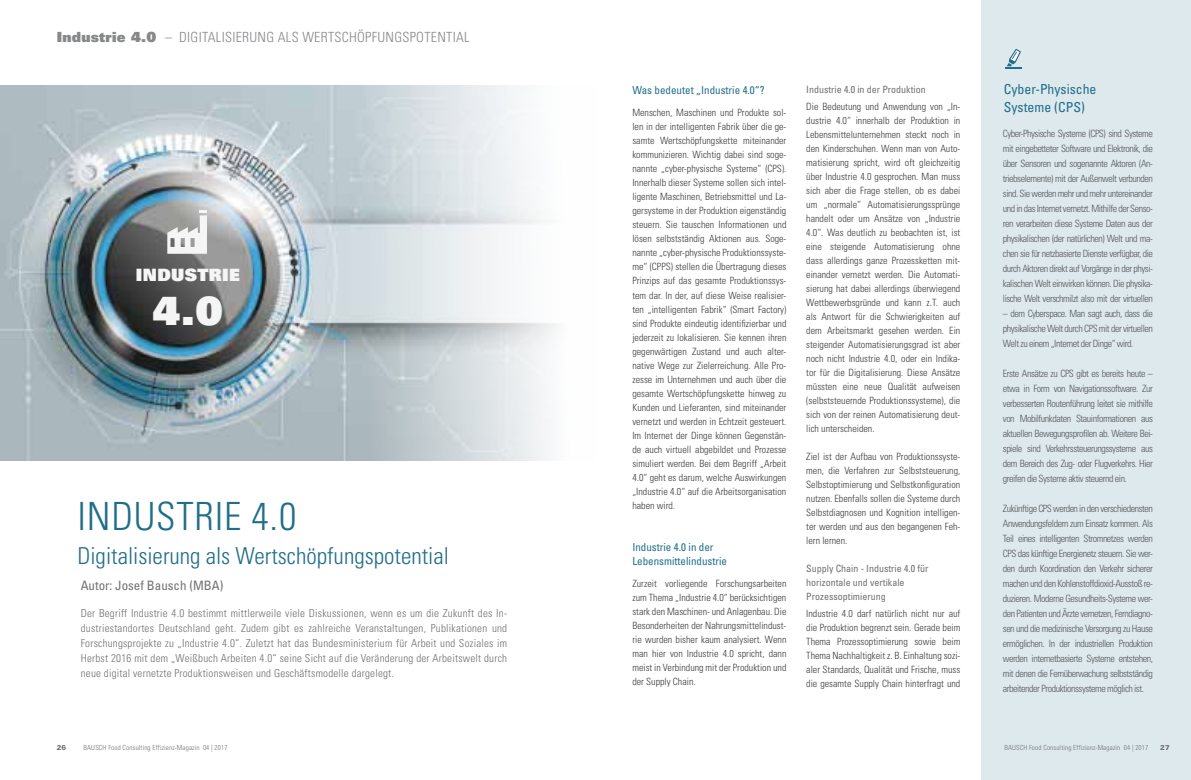
<style>
.page{position:relative;width:1191px;height:780px;background:#fff}
.page>*{position:absolute;margin:0;border:0;box-sizing:border-box;transform-origin:0 0}
.t1{font:900 39px "Univers";color:#f5f5f5}
.t2{font:300 condensed 38.9px "Univers";letter-spacing:.02em;color:#216e8a}
.t3{font:300 condensed 23.3px "Univers";color:#216e8a}
.t4{font:900 17px "Univers";letter-spacing:.02em;color:#f5f5f5}
.t5{font:300 condensed 14px "Univers";letter-spacing:.02em;color:#87888a}
.t6{font:condensed 13.8px/18.1px "Univers";color:#216e8a}
.t7{font:condensed 13px "Univers";color:#707172}
.t8{font:300 condensed 11px/15px "Univers";letter-spacing:.02em;color:#707172;text-align:justify}
.t9{font:condensed 11px/14px "Univers";color:#216e8a}
.t10{font:300 condensed 10px/14px "Univers";color:#3e3d40;text-align:justify}
.t11{font:300 condensed 10px/15px "Univers";letter-spacing:-.045em;color:#58585a;text-align:justify}
.t12{font:condensed 10px/14px "Univers";color:#707172}
.t13{font:300 condensed 7px "Univers";letter-spacing:.02em;color:#707172}
.t14{font:900 7px "Univers";color:#707172}
.s1{font-weight:900;font-stretch:normal}
</style>
<div class="page">
<div style="left:981px;top:0;width:210px;height:780px;background:#dee9ed"></div>
<img style="left:0;top:85px;width:556px;height:375px">
<svg style="left:1005px;top:49px;width:16px;height:20px"></svg>
<svg style="left:167px;top:210px;width:40px;height:44px"></svg>
<h3 class="t5" style="left:57px;top:28px;width:361px"><span class="s1">Industrie 4.0</span> – Digitali sierung als Wertschöpfungspote</h3>
<h3 class="t5" style="left:437px;top:28px;width:31px">ntial</h3>
<h3 class="t4" style="left:136px;top:264px;width:105px">INDUSTRIE</h3>
<h1 class="t1" style="left:153px;top:285px;width:72px">4.0</h1>
<h2 class="t2" style="left:77px;top:493px;width:220px">INDUSTRIE 4.0</h2>
<h3 class="t3" style="left:77px;top:541px;width:373px">Digitalisierung als Wertschöpfungspotential</h3>
<h3 class="t7" style="left:81px;top:577px;width:144px">Autor: Josef Bausch (MBA)</h3>
<p class="t8" style="left:81px;top:605px;width:428px">Der Begriff Industrie 4.0 bestimmt mittlerweile viele Diskussionen, wenn es um die Zukunft des In&shy;dustriestandortes Deutschland geht. Zudem gibt es zahlreiche Veranstaltungen, Publikationen und Forschungsprojekte zu „Industrie 4.0“. Zuletzt hat das Bundesministerium für Arbeit und Soziales im Herbst 2016 mit dem „Weißbuch Arbeiten 4.0“ seine Sicht auf die Veränderung der Arbeitswelt durch neue digital vernetzte Produktionsweisen und Geschäftsmodelle dargelegt.</p>
<p class="t14" style="left:57px;top:742px;width:11px">26</p>
<p class="t13" style="left:84px;top:742px;width:145px">Bausch Food Consulting Effizienz-Magazin 04 | 2017</p>
<p class="t9" style="left:632px;top:83px;width:134px">Was bedeutet „I ndustrie 4.0“?</p>
<p class="t10" style="left:632px;top:106px;width:156px">Menschen, Maschinen und Produkte sol&shy;len in der intelligenten Fabrik über die ge&shy;samte Wertschöpfungskette miteinander kommunizieren. Wichtig dabei sind soge&shy;nannte „cyber-physische Systeme“ (CPS).<br>Innerhalb dieser Systeme sollen sich intel&shy;ligente Maschinen, Betriebsmittel und La&shy;gersysteme in der Produktion eigenständig steuern. Sie tauschen Informationen und lösen selbstständig Aktionen aus. Soge&shy;nannte „cyber-physische Produktionssyste&shy;me“ (CPPS) stellen die Übertragung dieses Prinzips auf das gesamte Produktionssys&shy;tem dar. In der, auf diese Weise realisier&shy;ten „intelligenten Fabrik“ (Smart Factory) sind Produkte eindeutig identifizierbar und jederzeit zu lokalisieren. Sie kennen ihren gegenwärtigen Zustand und auch alter&shy;native Wege zur Zielerreichung. Alle Pro&shy;zesse im Unternehmen und auch über die gesamte Wertschöpfungskette hinweg zu Kunden und Lieferanten, sind miteinander vernetzt und werden in Echtzeit gesteuert.<br>Im Internet der Dinge können Gegenstän&shy;de auch virtuell abgebildet und Prozesse simuliert werden. Bei dem Begriff „Arbeit 4.0“ geht es darum, welche Auswirkungen „Industrie 4.0“ auf die Arbeitsorganisation haben wird.</p>
<p class="t9" style="left:632px;top:539px;width:96px">I ndustrie 4.0 in der<br>Lebensmittelindustrie</p>
<p class="t10" style="left:632px;top:576px;width:156px">Zurzeit vorliegende Forschungsarbeiten zum Thema „Industrie 4.0“ berücksichtigen stark den Maschinen- und Anlagenbau. Die Besonderheiten der Nahrungsmittelindust&shy;rie wurden bisher kaum analysiert. Wenn man hier von Industrie 4.0 spricht, dann meist in Verbindung mit der Produktion und der Supply Chain.</p>
<p class="t12" style="left:806px;top:82px;width:121px">I ndustrie 4.0 in der Produktion</p>
<p class="t10" style="left:806px;top:99px;width:156px">Die Bedeutung und Anwendung von „In&shy;dustrie 4.0“ innerhalb der Produktion in Lebensmittelunternehmen steckt noch in den Kinderschuhen. Wenn man von Auto&shy;matisierung spricht, wird oft gleichzeitig über Industrie 4.0 gesprochen. Man muss sich aber die Frage stellen, ob es dabei um „normale“ Automatisierungssprünge handelt oder um Ansätze von „Industrie 4.0“. Was deutlich zu beobachten ist, ist eine steigende Automatisierung ohne dass allerdings ganze Prozessketten mit&shy;einander vernetzt werden. Die Automati&shy;sierung hat dabei allerdings überwiegend Wettbewerbsgründe und kann z.T. auch als Antwort für die Schwierigkeiten auf dem Arbeitsmarkt gesehen werden. Ein steigender Automatisierungsgrad ist aber noch nicht Industrie 4.0, oder ein Indika&shy;tor für die Digitalisierung. Diese Ansätze müssten eine neue Qualität aufweisen (selbststeuernde Produktionssysteme), die sich von der reinen Automatisierung deut&shy;lich unterscheiden.</p>
<p class="t10" style="left:806px;top:449px;width:156px">Ziel ist der Aufbau von Produktionssyste&shy;men, die Verfahren zur Selbststeuerung, Selbstoptimierung und Selbstkonfiguration nutzen. Ebenfalls sollen die Systeme durch Selbstdiagnosen und Kognition intelligen&shy;ter werden und aus den begangenen Feh&shy;lern lernen.</p>
<p class="t12" style="left:806px;top:561px;width:124px">Supply Chain - I ndustrie 4.0 für horizontale und vertikale<br>Prozessoptimierung</p>
<p class="t10" style="left:806px;top:606px;width:156px">Industrie 4.0 darf natürlich nicht nur auf die Produktion begrenzt sein. Gerade beim Thema Prozessoptimierung sowie beim Thema Nachhaltigkeit z. B. Einhaltung sozi&shy;aler Standards, Qualität und Frische, muss die gesamte Supply Chain hinterfragt und</p>
<h3 class="t6" style="left:1003px;top:80px;width:94px">Cyber-Physische<br>Systeme (CPS)</h3>
<p class="t11" style="left:1003px;top:126px;width:152px">Cyber-Physische Systeme (CPS) sind Systeme mit eingebetteter Software und Elektronik, die über Sensoren und sogenannte Aktoren (An&shy;triebselemente) mit der Außenwelt verbunden sind. Sie werden mehr und mehr untereinander und in das Internet vernetzt. Mithilfe der Senso&shy;ren verarbeiten diese Systeme Daten aus der physikalischen (der natürlichen) Welt und ma&shy;chen sie für netzbasierte Dienste verfügbar, die durch Aktoren direkt auf Vorgänge in der physi&shy;kalischen Welt einwirken können. Die physika&shy;lische Welt verschmilzt also mit der virtuellen</p>
<p class="t11" style="left:1003px;top:306px;width:151px">– dem Cyberspace. Man sagt auch, dass die physikalische Welt durch CPS mit der virtuellen Welt zu einem „Internet der Dinge“ wird.</p>
<p class="t11" style="left:1003px;top:366px;width:152px">Erste Ansätze zu CPS gibt es bereits heute – etwa in Form von Navigationssoftware. Zur verbesserten Routenführung leitet sie mithilfe von Mobilfunkdaten Stauinformationen aus aktuellen Bewegungsprofilen ab. Weitere Bei&shy;spiele sind Verkehrssteuerungssysteme aus dem Bereich des Zug- oder Flugverkehrs. Hier greifen die Systeme aktiv steuernd ein.</p>
<p class="t11" style="left:1003px;top:501px;width:152px">Zukünftige CPS werden in den verschiedensten Anwendungsfeldern zum Einsatz kommen. Als Teil eines intelligenten Stromnetzes werden CPS das künftige Energienetz steuern. Sie wer&shy;den durch Koordination den Verkehr sicherer machen und den Kohlenstoffdioxid-Ausstoß re&shy;duzieren. Moderne Gesundheits-Systeme wer&shy;den Patienten und Ärzte vernetzen, Ferndiagno&shy;sen und die medizinische Versorgung zu Hause ermöglichen. In der industriellen Produktion werden internetbasierte Systeme entstehen, mit denen die Fernüberwachung selbstständig arbeitender Produktionssysteme möglich ist.</p>
<p class="t13" style="left:1004px;top:742px;width:145px">Bausch Food Consulting Effizienz-Magazin 04 | 2017</p>
<p class="t14" style="left:1160px;top:742px;width:11px">27</p>
</div>
